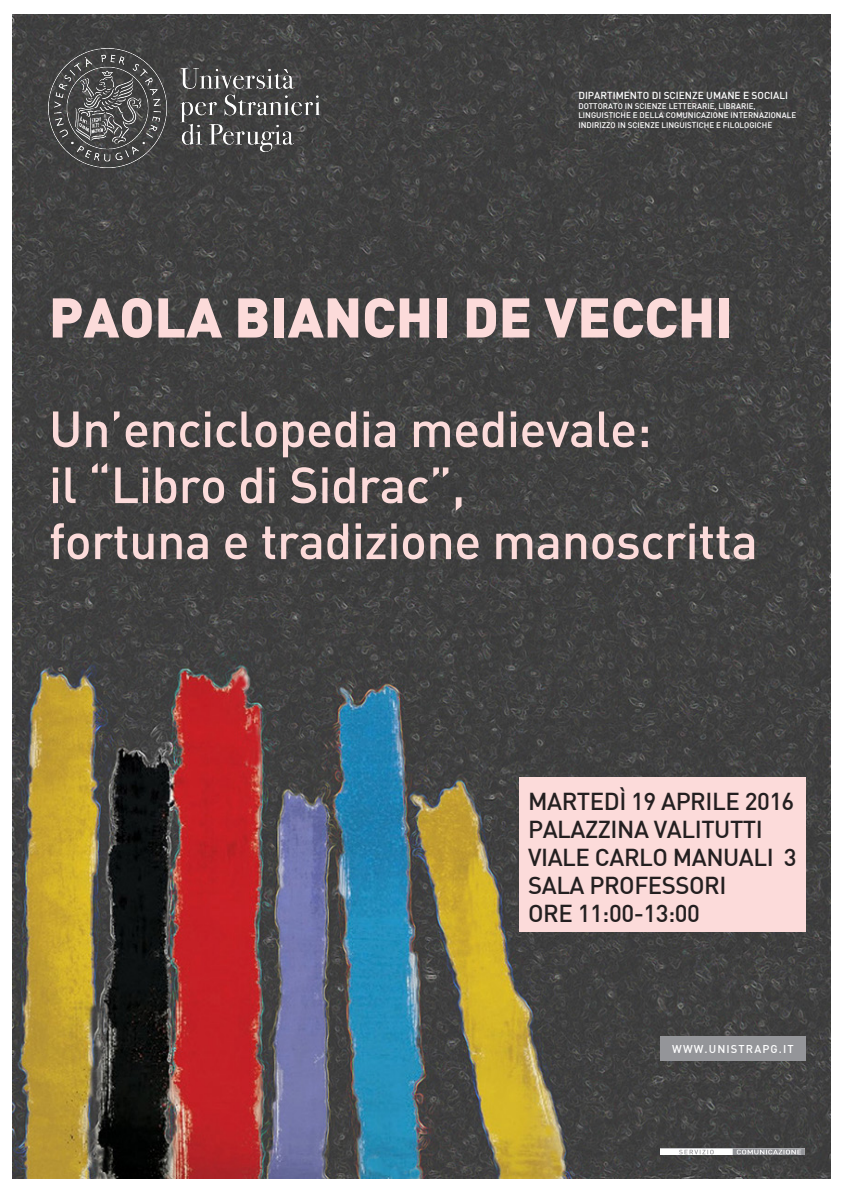
<style>
.page{position:relative;width:842px;height:1191px;background:#fff}
.page>*{position:absolute;margin:0;border:0;box-sizing:border-box;transform-origin:0 0}
.t1{font:900 55px "DIN";color:#fcdbda}
.t2{font:500 50px "DIN";letter-spacing:-.01em;color:#fcdbda}
.t3{font:500 24px "DIN";letter-spacing:-.02em;color:#231f20}
.t4{font:500 11.1px "DIN";letter-spacing:.1em;color:#fff}
.t5{font:500 10px "DIN";color:#fff}
.t6{font:500 8px "DIN";color:#fff}
</style>
<div class="page">
<img style="left:13px;top:14px;width:817px;height:1164px">
<img style="left:49px;top:49px;width:272px;height:118px">
<div style="left:660px;top:1036px;width:146px;height:25px;background:#949599"></div>
<img style="left:660px;top:1148px;width:145px;height:7px">
<div style="left:520px;top:777px;width:286px;height:154px;background:#fcdbda"></div>
<p class="t5" style="left:578px;top:89px;width:211px">DIPARTIMENTO DI SCIENZE UMANE E SOCIALI</p>
<p class="t6" style="left:578px;top:101px;width:179px">DOTTORATO IN SCIENZE LETTERARIE, LIBRARIE,</p>
<p class="t6" style="left:578px;top:110px;width:219px">LINGUISTICHE E DELLA COMUNICAZIONE INTERNAZIONALE</p>
<p class="t6" style="left:578px;top:120px;width:195px">INDIRIZZO IN SCIENZE LINGUISTICHE E FILOLOGICHE</p>
<p class="t1" style="left:49px;top:281px;width:685px">PAOLA BIANCHI DE VECCHI</p>
<p class="t2" style="left:49px;top:397px;width:604px">Un’enciclopedia medievale:</p>
<p class="t2" style="left:49px;top:453px;width:418px">il “Libro di Sidrac”,</p>
<p class="t2" style="left:49px;top:509px;width:710px">fortuna e tradizione manoscritta</p>
<p class="t3" style="left:528px;top:785px;width:268px">MARTEDÌ 19 APRILE 2016</p>
<p class="t3" style="left:528px;top:813px;width:236px">PALAZZINA VALITUTTI</p>
<p class="t3" style="left:528px;top:841px;width:270px">VIALE CARLO MANUALI 3</p>
<p class="t3" style="left:528px;top:869px;width:200px">SALA PROFESSORI</p>
<p class="t3" style="left:528px;top:897px;width:173px">ORE 11:00-13:00</p>
<p class="t4" style="left:672px;top:1041px;width:123px">WWW.UNISTRAPG.IT</p>
</div>
